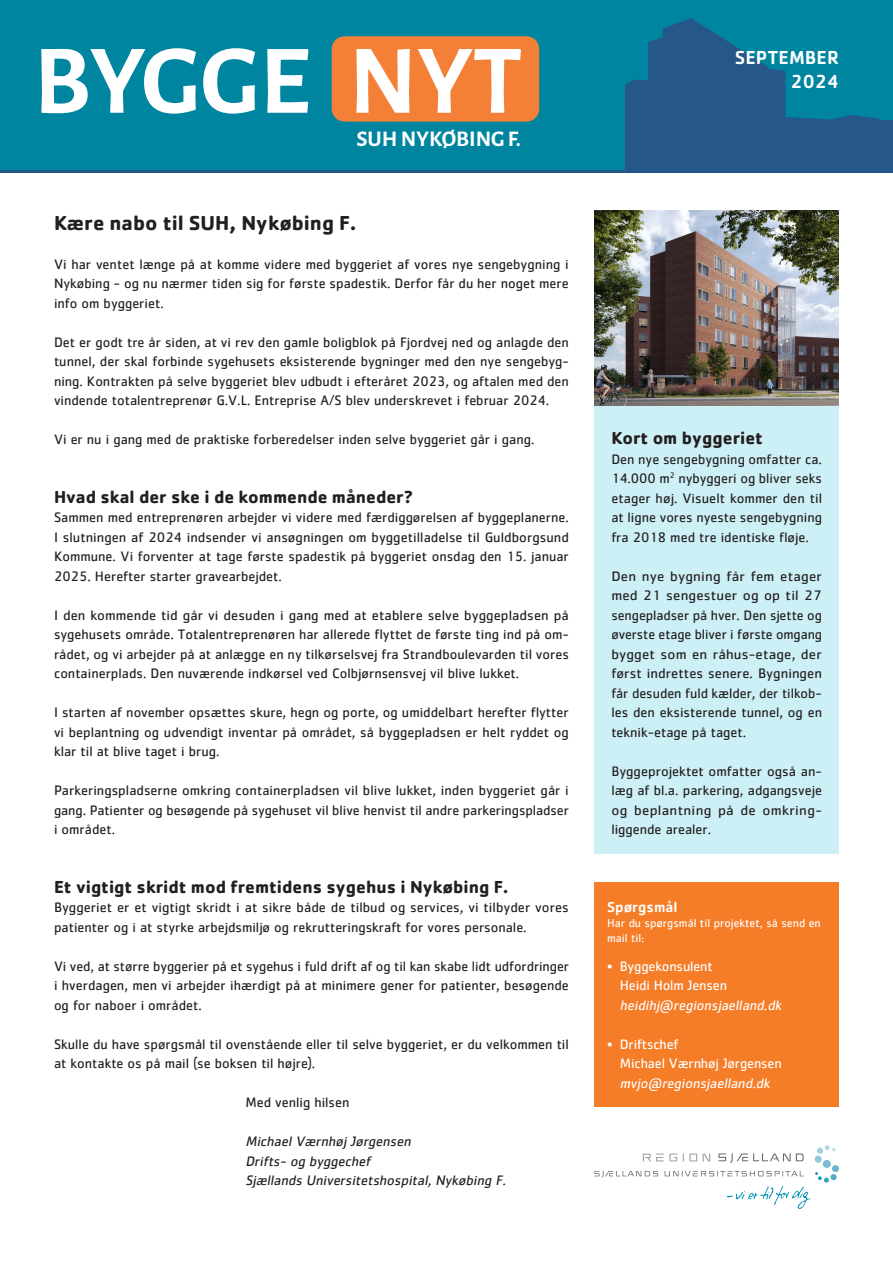
<style>
.page{position:relative;width:893px;height:1263px;background:#fff}
.page>*{position:absolute;margin:0;border:0;box-sizing:border-box;transform-origin:0 0}
.t1{font:700 22.5px "Alegreya Sans";color:#fff}
.t2{font:700 21px "Cachet Std";color:#231f20}
.t3{font:500 19.5px/24px "Cachet Std";color:#fff;text-align:right}
.t4{font:700 18px "Cachet Std";color:#231f20}
.t5{font:500 15px "Cachet Std";color:#fff}
.t6{font:14.25px/19.5px "Cachet Std";color:#231f20;text-align:justify}
.t7{font:14.25px/19.5px "Cachet Std";color:#231f20;text-align:justify;scale:1.05 1}
.t8{font:italic 14.25px/19.5px "Cachet Std";color:#231f20}
.t9{font:14.25px/19.5px "Cachet Std";letter-spacing:-.01em;color:#fff}
.t10{font:italic 14.25px "Cachet Std";color:#fff}
.t11{font:12px/15px "Cachet Std";color:#fff}
</style>
<div class="page">
<div style="left:0;top:0;width:893px;height:171px;background:#0085a1"></div>
<svg style="left:0;top:18px;width:893px;height:155px"></svg>
<div style="left:332px;top:36px;width:207px;height:86px;background:#f48037;border-radius:13px"></div>
<svg style="left:41px;top:48px;width:155px;height:66px"></svg>
<svg style="left:203px;top:48px;width:52px;height:66px"></svg>
<svg style="left:267px;top:49px;width:41px;height:64px"></svg>
<svg style="left:356px;top:49px;width:54px;height:64px"></svg>
<svg style="left:418px;top:49px;width:103px;height:64px"></svg>
<svg style="left:822px;top:1159px;width:9px;height:9px"></svg>
<div style="left:817px;top:1147px;width:6px;height:7px;background:#a2d0df;border-radius:50%"></div>
<svg style="left:814px;top:1155px;width:8px;height:8px"></svg>
<svg style="left:824px;top:1145px;width:12px;height:6px"></svg>
<div style="left:830px;top:1174px;width:7px;height:6px;background:#51adc6;border-radius:50%"></div>
<div style="left:832px;top:1165px;width:7px;height:7px;background:#6ab5cb;border-radius:50%"></div>
<svg style="left:683px;top:1153px;width:27px;height:8px"></svg>
<svg style="left:643px;top:1153px;width:34px;height:9px"></svg>
<svg style="left:718px;top:1153px;width:86px;height:10px"></svg>
<svg style="left:594px;top:1171px;width:64px;height:6px"></svg>
<svg style="left:665px;top:1171px;width:164px;height:38px"></svg>
<div style="left:594px;top:405px;width:245px;height:449px;background:#cdf0f6"></div>
<img style="left:594px;top:210px;width:245px;height:195px">
<div style="left:594px;top:882px;width:245px;height:225px;background:#f57d28"></div>
<h1 class="t1" style="left:356px;top:122px;width:166px">SUH NYKØBING F.</h1>
<h2 class="t2" style="left:54px;top:209px;width:304px">Kære nabo til SUH, Nykøbing F.</h2>
<p class="t6" style="left:54px;top:254px;width:516px">Vi har ventet længe på at komme videre med byggeriet af vores nye sengebygning i Nykøbing - og nu nærmer tiden sig for første spadestik. Derfor får du her noget mere info om byggeriet.</p>
<p class="t6" style="left:54px;top:332px;width:516px">Det er godt tre år siden, at vi rev den gamle boligblok på Fjordvej ned og anlagde den tunnel, der skal forbinde sygehusets eksisterende bygninger med den nye sengebyg&shy;ning. Kontrakten på selve byggeriet blev udbudt i efteråret 2023, og aftalen med den vindende totalentreprenør G.V.L. Entreprise A/S blev underskrevet i februar 2024.</p>
<p class="t6" style="left:54px;top:429px;width:482px">Vi er nu i gang med de praktiske forberedelser inden selve byggeriet går i gang.</p>
<p class="t4" style="left:54px;top:485px;width:361px">Hvad skal der ske i de kommende måneder?</p>
<p class="t6" style="left:54px;top:507px;width:516px">Sammen med entreprenøren arbejder vi videre med færdiggørelsen af byggeplanerne.<br>I slutningen af 2024 indsender vi ansøgningen om byggetilladelse til Guldborgsund Kommune. Vi forventer at tage første spadestik på byggeriet onsdag den 15. januar 2025. Herefter starter gravearbejdet.</p>
<p class="t6" style="left:54px;top:605px;width:516px">I den kommende tid går vi desuden i gang med at etablere selve byggepladsen på sygehusets område. Totalentreprenøren har allerede flyttet de første ting ind på om&shy;rådet, og vi arbejder på at anlægge en ny tilkørselsvej fra Strandboulevarden til vores containerplads. Den nuværende indkørsel ved Colbjørnsensvej vil blive lukket.</p>
<p class="t6" style="left:54px;top:702px;width:516px">I starten af november opsættes skure, hegn og porte, og umiddelbart herefter flytter vi beplantning og udvendigt inventar på området, så byggepladsen er helt ryddet og klar til at blive taget i brug.</p>
<p class="t6" style="left:54px;top:780px;width:516px">Parkeringspladserne omkring containerpladsen vil blive lukket, inden byggeriet går i gang. Patienter og besøgende på sygehuset vil blive henvist til andre parkeringspladser i området.</p>
<p class="t4" style="left:54px;top:875px;width:456px">Et vigtigt skridt mod fremtidens sygehus i Nykøbing F.</p>
<p class="t6" style="left:54px;top:897px;width:516px">Byggeriet er et vigtigt skridt i at sikre både de tilbud og services, vi tilbyder vores patienter og i at styrke arbejdsmiljø og rekrutteringskraft for vores personale.</p>
<p class="t6" style="left:54px;top:956px;width:517px">Vi ved, at større byggerier på et sygehus i fuld drift af og til kan skabe lidt udfordringer i hverdagen, men vi arbejder ihærdigt på at minimere gener for patienter, besøgende og for naboer i området.</p>
<p class="t6" style="left:54px;top:1034px;width:516px">Skulle du have spørgsmål til ovenstående eller til selve byggeriet, er du velkommen til at kontakte os på mail (se boksen til højre).</p>
<p class="t6" style="left:245px;top:1092px;width:106px">Med venlig hilsen</p>
<p class="t8" style="left:245px;top:1131px;width:265px">Michael Værnhøj Jørgensen<br>Drifts- og byggechef<br>Sjællands Universitetshospital, Nykøbing F.</p>
<h3 class="t3" style="left:735px;top:45px;width:106px">SEPTEMBER<br>2024</h3>
<p class="t4" style="left:611px;top:426px;width:153px">Kort om byggeriet</p>
<p class="t6" style="left:611px;top:449px;width:212px">Den nye sengebygning omfatter ca.<br>14.000 m<sup>2</sup> nybyggeri og bliver seks etager høj. Visuelt kommer den til at ligne vores nyeste sengebygning fra 2018 med tre identiske fløje.</p>
<p class="t7" style="left:611px;top:566px;width:202px">Den nye bygning får fem etager med 21 sengestuer og op til 27 sengepladser på hver. Den sjette og øverste etage bliver i første omgang bygget som en råhus-etage, der først indrettes senere. Bygningen får desuden fuld kælder, der tilkob&shy;les den eksisterende tunnel, og en teknik-etage på taget.</p>
<p class="t6" style="left:611px;top:761px;width:212px">Byggeprojektet omfatter også an&shy;læg af bl.a. parkering, adgangsveje og beplantning på de omkring&shy;liggende arealer.</p>
<p class="t5" style="left:607px;top:898px;width:72px">Spørgsmål</p>
<p class="t11" style="left:607px;top:915px;width:215px">Har du spørgsmål til projektet, så send en mail til:</p>
<p class="t9" style="left:620px;top:956px;width:109px;text-indent:-13px">• Byggekonsulent<br>Heidi Holm Jensen</p>
<p class="t10" style="left:620px;top:996px;width:166px">heidihj@regionsjaelland.dk</p>
<p class="t9" style="left:620px;top:1034px;width:163px;text-indent:-13px">• Driftschef<br>Michael Værnhøj Jørgensen</p>
<p class="t10" style="left:620px;top:1074px;width:154px">mvjo@regionsjaelland.dk</p>
</div>
